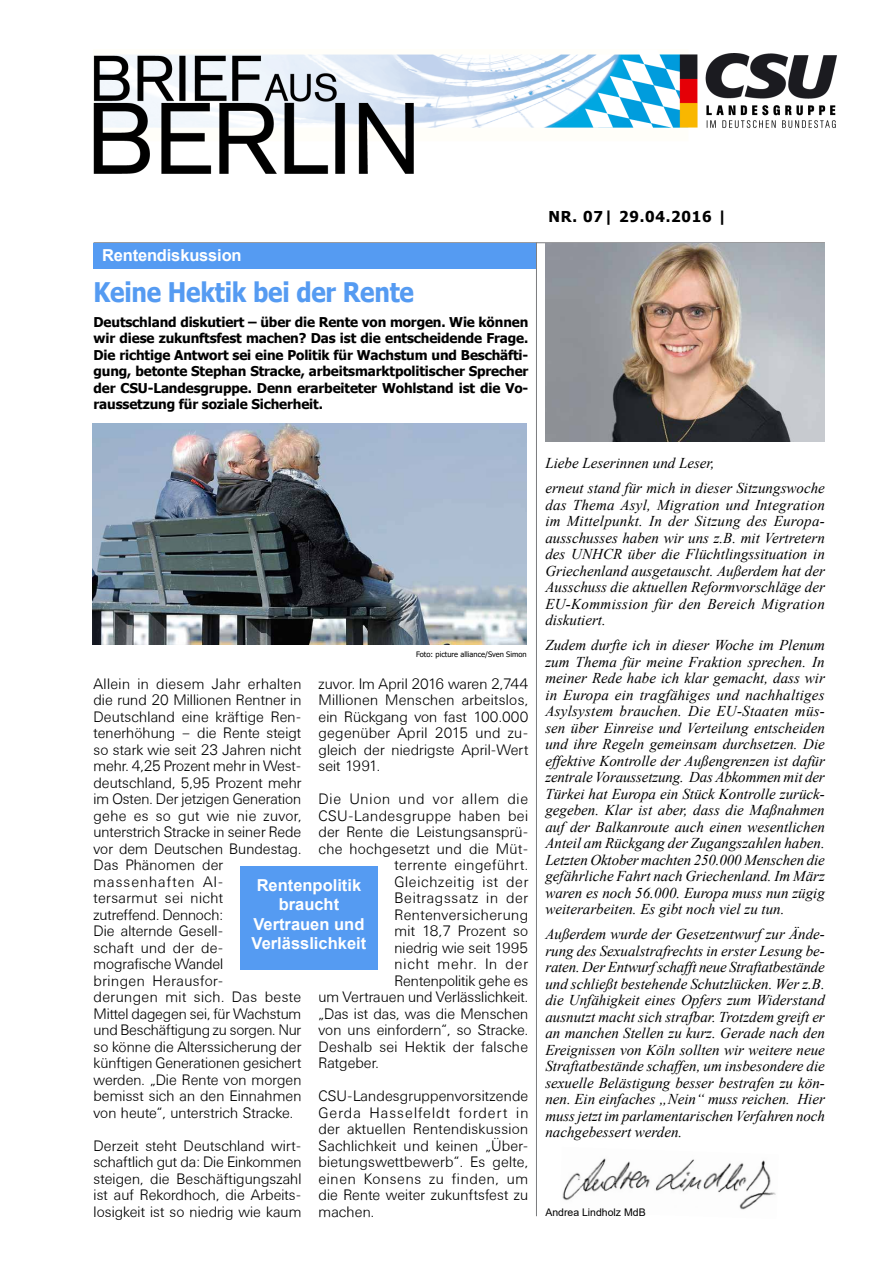
<style>
.page{position:relative;width:893px;height:1263px;background:#fff}
.page>*{position:absolute;margin:0;border:0;box-sizing:border-box;transform-origin:0 0}
._01_BaB_Überschrift{font:700 27px "Tahoma";letter-spacing:-.01em;color:#559bf2;scale:.9 1}
._14_BaB_Zitat_Text{font:700 16.5px/19.5px "Arial";color:#fff;text-align:center}
._01_BaB_Überschrift-2{font:700 16.5px "Arial";letter-spacing:-.01em;color:#fff}
._06_BaB_1__Seite{font:italic 15px/16.5px "Times New Roman";color:#000;text-align:justify}
._04_BaB_Fließtext{font:300 15px/16.5px "Univers BSK";color:#000;text-align:justify}
._04_BaB_Fließtext-2{font:300 15px "Univers BSK";letter-spacing:.03em;color:#000}
._04_BaB_Fließtext-3{font:300 15px "Univers BSK";letter-spacing:.045em;color:#000}
._04_BaB_Fließtext-4{font:300 15px "Univers BSK";letter-spacing:.02em;color:#000}
._04_BaB_Fließtext-5{font:300 15px "Univers BSK";letter-spacing:.05em;color:#000}
._04_BaB_Fließtext-6{font:300 15px "Univers BSK";letter-spacing:.025em;color:#000}
._05_BaB_Datum{font:700 15px "Tahoma";letter-spacing:.05em;color:#000}
._04_BaB_Fließtext-7{font:300 15px "Univers BSK";letter-spacing:.055em;color:#000}
._03_BaB_Teaser{font:700 13.5px/16.5px "Tahoma";letter-spacing:-.01em;color:#000;text-align:justify}
._07_BaB_Name_MdB{font:10.5px "Arial";color:#000}
._13_BaB_Rechtevermer{font:7.5px "Tahoma";color:#000}
</style>
<div class="page">
<hr style="left:94px;top:242px;width:731px;height:1px;background:#7b7c7e">
<hr style="left:536px;top:242px;width:1px;height:974px;background:#7b7c7e">
<div style="left:94px;top:243px;width:442px;height:25px;background:#559bf2"></div>
<div style="left:240px;top:866px;width:137px;height:103px;background:#559bf2"></div>
<img style="left:92px;top:423px;width:434px;height:221px">
<img style="left:94px;top:53px;width:743px;height:120px">
<img style="left:562px;top:1158px;width:214px;height:52px">
<img style="left:545px;top:243px;width:280px;height:198px">
<p class="_01_BaB_Überschrift-2" style="left:102px;top:244px;width:141px">Rentendiskussion</p>
<p class="_01_BaB_Überschrift" style="left:94px;top:273px;width:357px">Keine Hektik bei der Rente</p>
<p class="_03_BaB_Teaser" style="left:94px;top:314px;width:436px">Deutschland diskutiert – über die Rente von morgen. Wie können wir diese zukunftsfest machen? Das ist die entscheidende Frage.<br>Die richtige Antwort sei eine Politik für Wachstum und Beschäfti&shy;gung, betonte Stephan Stracke, arbeitsmarktpolitischer Sprecher der CSU-Landesgruppe. Denn erarbeiteter Wohlstand ist die Vo&shy;raussetzung für soziale Sicherheit.</p>
<p class="_05_BaB_Datum" style="left:549px;top:206px;width:180px">NR. 07| 29.04.2016 |</p>
<p class="_13_BaB_Rechtevermer" style="left:416px;top:650px;width:112px">Foto: picture alliance/Sven Simon</p>
<p class="_04_BaB_Fließtext" style="left:318px;top:675px;width:211px">zuvor. Im April 2016 waren 2,744<br>Millionen Menschen arbeitslos, ein Rückgang von fast 100.000 gegenüber April 2015 und zu&shy;gleich der niedrigste April-Wert seit 1991.</p>
<p class="_04_BaB_Fließtext-5" style="left:318px;top:791px;width:211px">Die Union und vor allem die</p>
<p class="_04_BaB_Fließtext-2" style="left:318px;top:807px;width:211px">CSU-Landesgruppe haben bei</p>
<p class="_04_BaB_Fließtext" style="left:318px;top:824px;width:211px">der Rente die Leistungsansprü-</p>
<p class="_04_BaB_Fließtext" style="left:318px;top:840px;width:211px">che hochgesetzt und die Müt-</p>
<p class="_04_BaB_Fließtext-2" style="left:394px;top:857px;width:135px">terrente eingeführt.</p>
<p class="_04_BaB_Fließtext-3" style="left:394px;top:873px;width:135px">Gleichzeitig ist der</p>
<p class="_04_BaB_Fließtext-3" style="left:394px;top:890px;width:135px">Beitragssatz in der</p>
<p class="_04_BaB_Fließtext-6" style="left:394px;top:906px;width:135px">Rentenversicherung</p>
<p class="_04_BaB_Fließtext" style="left:394px;top:923px;width:135px">mit 18,7 Prozent so</p>
<p class="_04_BaB_Fließtext" style="left:394px;top:939px;width:135px">niedrig wie seit 1995</p>
<p class="_04_BaB_Fließtext-7" style="left:394px;top:956px;width:135px">nicht mehr. In der</p>
<p class="_04_BaB_Fließtext" style="left:394px;top:972px;width:135px">Rentenpolitik gehe es</p>
<p class="_04_BaB_Fließtext" style="left:318px;top:989px;width:211px">um Vertrauen und Verlässlichkeit.</p>
<p class="_04_BaB_Fließtext" style="left:318px;top:1005px;width:211px">„Das ist das, was die Menschen</p>
<p class="_04_BaB_Fließtext" style="left:318px;top:1022px;width:211px">von uns einfordern“, so Stracke.</p>
<p class="_04_BaB_Fließtext-4" style="left:318px;top:1038px;width:211px">Deshalb sei Hektik der falsche</p>
<p class="_04_BaB_Fließtext" style="left:318px;top:1055px;width:62px">Ratgeber.</p>
<p class="_04_BaB_Fließtext" style="left:318px;top:1088px;width:211px">CSU-Landesgruppenvorsitzende Gerda Hasselfeldt fordert in der aktuellen Rentendiskussion Sachlichkeit und keinen „Über&shy;bietungswettbewerb“. Es gelte, einen Konsens zu finden, um die Rente weiter zukunftsfest zu machen.</p>
<p class="_04_BaB_Fließtext" style="left:94px;top:675px;width:209px;text-align:left">Allein in diesem Jahr erhalten die rund 20 Millionen Rentner in<br>Deutschland eine kräftige Ren&shy;tenerhöhung – die Rente steigt so stark wie seit 23 Jahren nicht mehr. 4,25 Prozent mehr in West&shy;deutschland, 5,95 Prozent mehr im Osten. Der jetzigen Generation gehe es so gut wie nie zuvor, unterstrich Stracke in seiner Rede vor dem Deutschen Bundestag.<br>Das Phänomen der massenhaften Al-<br>tersarmut sei nicht<br>zutreffend. Dennoch:<br>Die alternde Gesell-<br>schaft und der de&shy;mografische Wandel<br>bringen Herausfor-<br>derungen mit sich. Das beste<br>Mittel dagegen sei, für Wachstum und Beschäftigung zu sorgen. Nur so könne die Alterssicherung der künftigen Generationen gesichert werden. „Die Rente von morgen bemisst sich an den Einnahmen von heute“, unterstrich Stracke.</p>
<p class="_04_BaB_Fließtext" style="left:94px;top:1137px;width:210px">Derzeit steht Deutschland wirt&shy;schaftlich gut da: Die Einkommen steigen, die Beschäftigungszahl ist auf Rekordhoch, die Arbeits&shy;losigkeit ist so niedrig wie kaum</p>
<p class="_14_BaB_Zitat_Text" style="left:252px;top:875px;width:116px">Rentenpolitik braucht<br>Vertrauen und<br>Verlässlichkeit</p>
<p class="_06_BaB_1__Seite" style="left:545px;top:454px;width:171px">Liebe Leserinnen und Leser,</p>
<p class="_06_BaB_1__Seite" style="left:545px;top:479px;width:281px">erneut stand für mich in dieser Sitzungswoche das Thema Asyl, Migration und Integration im Mittelpunkt. In der Sitzung des Europa&shy;ausschusses haben wir uns z.B. mit Vertretern des UNHCR über die Flüchtlingssituation in Griechenland ausgetauscht. Außerdem hat der Ausschuss die aktuellen Reformvorschläge der EU-Kommission für den Bereich Migration diskutiert.</p>
<p class="_06_BaB_1__Seite" style="left:545px;top:636px;width:281px">Zudem durfte ich in dieser Woche im Plenum zum Thema für meine Fraktion sprechen. In meiner Rede habe ich klar gemacht, dass wir in Europa ein tragfähiges und nachhaltiges Asylsystem brauchen. Die EU-Staaten müs&shy;sen über Einreise und Verteilung entscheiden und ihre Regeln gemeinsam durchsetzen. Die effektive Kontrolle der Außengrenzen ist dafür zentrale Voraussetzung. Das Abkommen mit der Türkei hat Europa ein Stück Kontrolle zurück&shy;gegeben. Klar ist aber, dass die Maßnahmen auf der Balkanroute auch einen wesentlichen Anteil am Rückgang der Zugangszahlen haben.<br>Letzten Oktober machten 250.000 Menschen die gefährliche Fahrt nach Griechenland. Im März waren es noch 56.000. Europa muss nun zügig weiterarbeiten. Es gibt noch viel zu tun.</p>
<p class="_06_BaB_1__Seite" style="left:545px;top:925px;width:281px">Außerdem wurde der Gesetzentwurf zur Ände&shy;rung des Sexualstrafrechts in erster Lesung be&shy;raten. Der Entwurf schafft neue Straftatbestände und schließt bestehende Schutzlücken. Wer z.B. die Unfähigkeit eines Opfers zum Widerstand ausnutzt macht sich strafbar. Trotzdem greift er an manchen Stellen zu kurz. Gerade nach den Ereignissen von Köln sollten wir weitere neue Straftatbestände schaffen, um insbesondere die sexuelle Belästigung besser bestrafen zu kön&shy;nen. Ein einfaches „Nein“ muss reichen. Hier muss jetzt im parlamentarischen Verfahren noch nachgebessert werden.</p>
<p class="_07_BaB_Name_MdB" style="left:545px;top:1205px;width:102px">Andrea Lindholz MdB</p>
</div>
